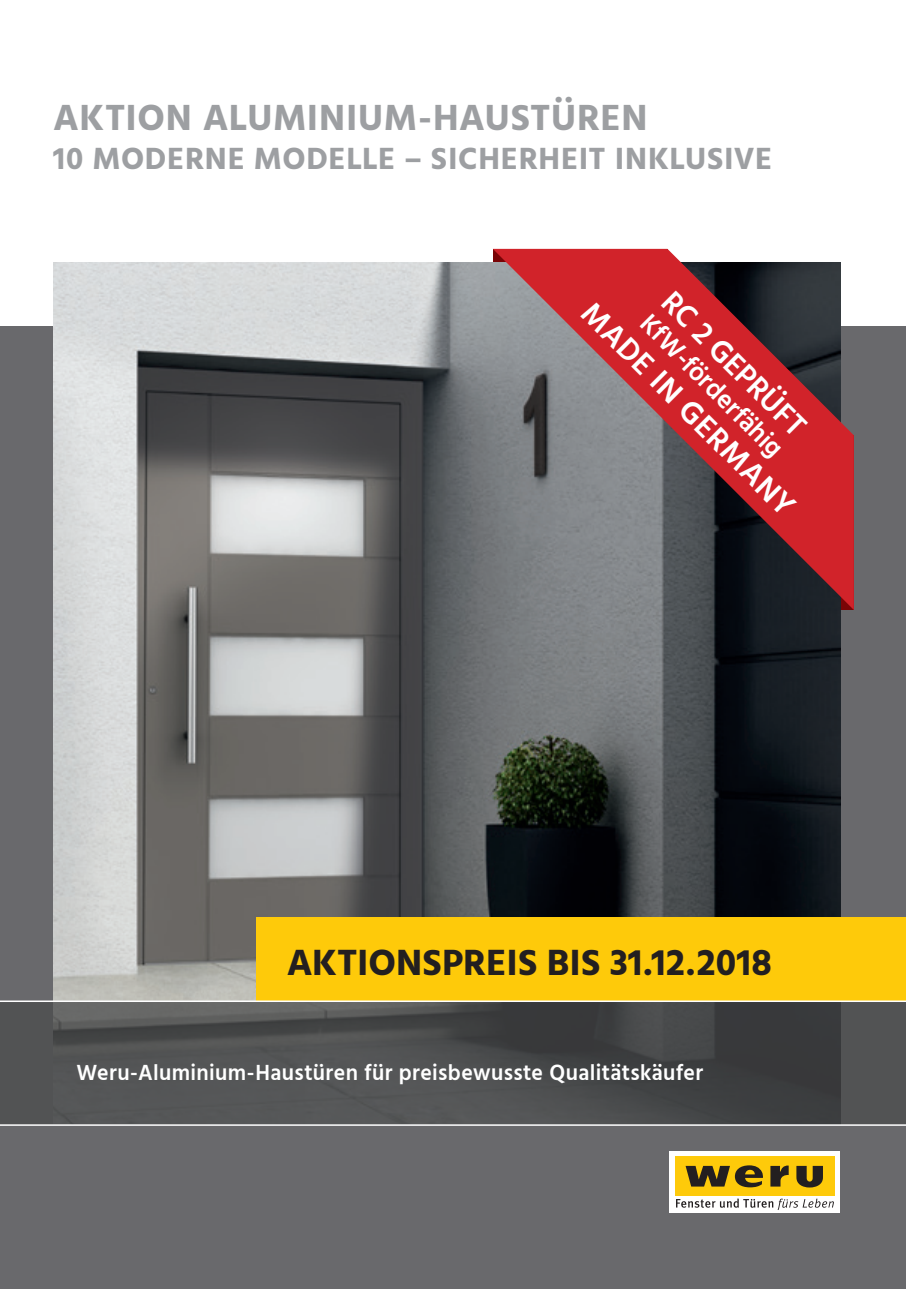
<style>
.page{position:relative;width:906px;height:1289px;background:#fff}
.page>*{position:absolute;margin:0;border:0;box-sizing:border-box;transform-origin:0 0}
.Head_Frutiger_20_24{font:700 37.5px "Hind";letter-spacing:.005em;color:#231f20}
.Head_Frutiger_20_24-2{font:700 37.35px "Hind";letter-spacing:.015em;color:#9d9fa2}
.Head_Frutiger_20_24-3{font:700 31.5px "Hind";letter-spacing:.02em;color:#9d9fa2}
.Head_Frutiger_20_24-4{font:600 31.5px "Hind";color:#fff}
.Head_Frutiger_20_24-5{font:600 27px "Hind";color:#fff}
.Head_Frutiger_20_24-6{font:600 22.5px "Hind";letter-spacing:.015em;color:#fff}
</style>
<div class="page">
<div style="left:0;top:326px;width:906px;height:962px;background:#69696c"></div>
<img style="left:53px;top:263px;width:787px;height:737px">
<svg style="left:0;top:1002px;width:906px;height:122px;background:#4b4d4d"></svg>
<hr style="left:0;top:1124px;width:906px;height:1px;background:#fff">
<svg style="left:493px;top:249px;width:361px;height:361px;background:#8d4f54"></svg>
<div style="left:256px;top:916px;width:650px;height:85px;background:#feca0a"></div>
<hr style="left:0;top:1000px;width:906px;height:2px;background:#fff">
<div style="left:670px;top:1151px;width:170px;height:61px;background:#fff"></div>
<svg style="left:676px;top:1198px;width:158px;height:11px"></svg>
<div style="left:675px;top:1156px;width:160px;height:39px;background:#feca0a"></div>
<svg style="left:685px;top:1165px;width:78px;height:22px"></svg>
<svg style="left:770px;top:1165px;width:18px;height:21px"></svg>
<svg style="left:796px;top:1165px;width:27px;height:22px"></svg>
<p class="Head_Frutiger_20_24-2" style="left:53px;top:95px;width:596px">AKTION ALUMINIUM-HAUSTÜREN</p>
<p class="Head_Frutiger_20_24-3" style="left:53px;top:140px;width:720px">10 MODERNE MODELLE – SICHERHEIT INKLUSIVE</p>
<p class="Head_Frutiger_20_24-4" style="left:682px;top:281px;width:191px;rotate:45deg">RC 2 GEPRÜFT</p>
<p class="Head_Frutiger_20_24-4" style="left:602px;top:291px;width:289px;rotate:45deg">MADE IN GERMANY</p>
<p class="Head_Frutiger_20_24-5" style="left:658px;top:305px;width:191px;rotate:45deg">KfW-förderfähig</p>
<p class="Head_Frutiger_20_24" style="left:287px;top:939px;width:487px">AKTIONSPREIS BIS 31.12.2018</p>
<p class="Head_Frutiger_20_24-6" style="left:77px;top:1056px;width:628px">Weru-Aluminium-Haustüren für preisbewusste Qualitätskäufer</p>
</div>
